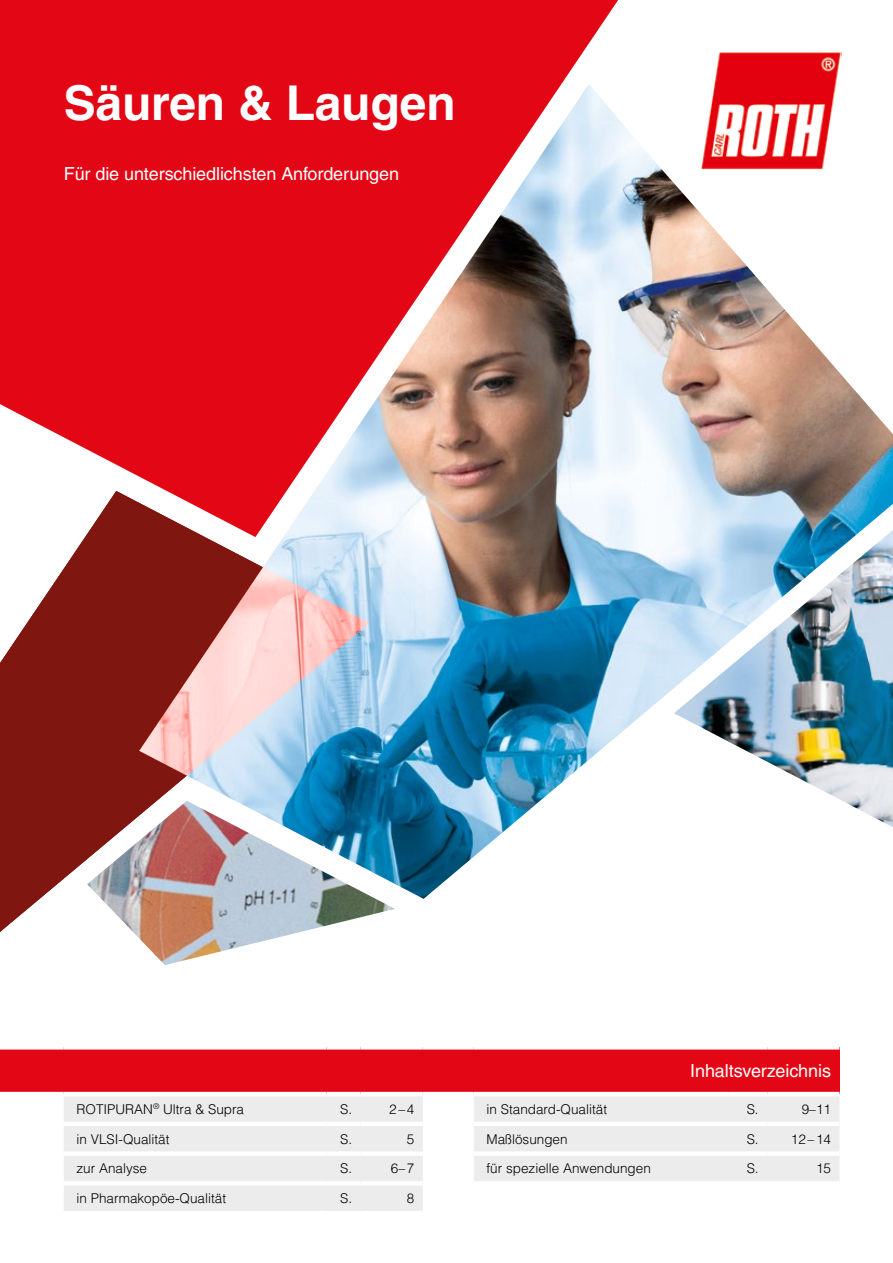
<style>
.page{position:relative;width:893px;height:1263px;background:#fff}
.page>*{position:absolute;margin:0;border:0;box-sizing:border-box;transform-origin:0 0}
.Copy_12{font:700 48px "Helvetica LT Pro";letter-spacing:-.005em;color:#fff}
.Copy_12-2{font:18px "Helvetica LT Pro";letter-spacing:-.005em;color:#fff}
.Copy_12-3{font:300 13.5px "Helvetica LT Pro";color:#000}
</style>
<div class="page">
<img style="left:714px;top:52px;width:128px;height:32px">
<svg style="left:0;top:0;width:618px;height:477px;background:#e41825"></svg>
<img style="left:139px;top:84px;width:754px;height:815px">
<img style="left:674px;top:530px;width:219px;height:297px">
<img style="left:369px;top:801px;width:26px;height:115px">
<svg style="left:0;top:491px;width:369px;height:474px"></svg>
<div style="left:0;top:1047px;width:839px;height:47px;background:#e30715"></div>
<svg style="left:64px;top:1096px;width:775px;height:115px;fill:#ececed"></svg>
<hr style="left:474px;top:1092px;width:255px;height:4px;background:#fff">
<hr style="left:729px;top:1092px;width:38px;height:4px;background:#fff">
<hr style="left:767px;top:1092px;width:72px;height:4px;background:#fff">
<div style="left:64px;top:1121px;width:263px;height:5px;background:#fff"></div>
<div style="left:327px;top:1121px;width:34px;height:5px;background:#fff"></div>
<div style="left:361px;top:1121px;width:62px;height:5px;background:#fff"></div>
<div style="left:423px;top:1121px;width:51px;height:5px;background:#fff"></div>
<div style="left:474px;top:1121px;width:255px;height:5px;background:#fff"></div>
<div style="left:729px;top:1121px;width:38px;height:5px;background:#fff"></div>
<div style="left:767px;top:1121px;width:72px;height:5px;background:#fff"></div>
<div style="left:64px;top:1151px;width:263px;height:5px;background:#fff"></div>
<div style="left:327px;top:1151px;width:34px;height:5px;background:#fff"></div>
<div style="left:361px;top:1151px;width:62px;height:5px;background:#fff"></div>
<div style="left:423px;top:1151px;width:51px;height:5px;background:#fff"></div>
<div style="left:474px;top:1151px;width:255px;height:5px;background:#fff"></div>
<div style="left:729px;top:1151px;width:38px;height:5px;background:#fff"></div>
<div style="left:767px;top:1151px;width:72px;height:5px;background:#fff"></div>
<hr style="left:64px;top:1181px;width:263px;height:4px;background:#fff">
<hr style="left:327px;top:1181px;width:34px;height:4px;background:#fff">
<hr style="left:361px;top:1181px;width:62px;height:4px;background:#fff">
<hr style="left:423px;top:1181px;width:51px;height:4px;background:#fff">
<hr style="left:474px;top:1181px;width:255px;height:4px;background:#fff">
<hr style="left:729px;top:1181px;width:38px;height:4px;background:#fff">
<hr style="left:767px;top:1181px;width:72px;height:4px;background:#fff">
<hr style="left:0;top:1045px;width:64px;height:4px;background:#fff">
<hr style="left:64px;top:1045px;width:263px;height:4px;background:#fff">
<hr style="left:327px;top:1045px;width:34px;height:4px;background:#fff">
<hr style="left:361px;top:1045px;width:62px;height:4px;background:#fff">
<hr style="left:423px;top:1045px;width:51px;height:4px;background:#fff">
<hr style="left:474px;top:1045px;width:255px;height:4px;background:#fff">
<hr style="left:729px;top:1045px;width:38px;height:4px;background:#fff">
<hr style="left:767px;top:1045px;width:72px;height:4px;background:#fff">
<hr style="left:0;top:1092px;width:64px;height:4px;background:#fff">
<hr style="left:64px;top:1092px;width:263px;height:4px;background:#fff">
<hr style="left:327px;top:1092px;width:34px;height:4px;background:#fff">
<hr style="left:361px;top:1092px;width:62px;height:4px;background:#fff">
<hr style="left:423px;top:1092px;width:51px;height:4px;background:#fff">
<p class="Copy_12" style="left:64px;top:73px;width:393px">Säuren &amp; Laugen</p>
<p class="Copy_12-2" style="left:64px;top:163px;width:337px">Für die unterschiedlichsten Anforderungen</p>
<p class="Copy_12-2" style="left:690px;top:1060px;width:142px">Inhaltsverzeichnis</p>
<p class="Copy_12-3" style="left:77px;top:1100px;width:169px">ROTIPURAN<sup>®</sup> Ultra &amp; Supra</p>
<p class="Copy_12-3" style="left:340px;top:1100px;width:14px">S.</p>
<p class="Copy_12-3" style="left:389px;top:1100px;width:27px">2–4</p>
<p class="Copy_12-3" style="left:487px;top:1100px;width:122px">in Standard-Qualität</p>
<p class="Copy_12-3" style="left:747px;top:1100px;width:14px">S.</p>
<p class="Copy_12-3" style="left:802px;top:1100px;width:31px">9–11</p>
<p class="Copy_12-3" style="left:77px;top:1130px;width:95px">in VLSI-Qualität</p>
<p class="Copy_12-3" style="left:340px;top:1130px;width:14px">S.</p>
<p class="Copy_12-3" style="left:407px;top:1130px;width:9px">5</p>
<p class="Copy_12-3" style="left:487px;top:1130px;width:83px">Maßlösungen</p>
<p class="Copy_12-3" style="left:747px;top:1130px;width:14px">S.</p>
<p class="Copy_12-3" style="left:791px;top:1130px;width:42px">12–14</p>
<p class="Copy_12-3" style="left:77px;top:1160px;width:72px">zur Analyse</p>
<p class="Copy_12-3" style="left:340px;top:1160px;width:14px">S.</p>
<p class="Copy_12-3" style="left:391px;top:1160px;width:25px">6–7</p>
<p class="Copy_12-3" style="left:487px;top:1160px;width:166px">für spezielle Anwendungen</p>
<p class="Copy_12-3" style="left:747px;top:1160px;width:14px">S.</p>
<p class="Copy_12-3" style="left:816px;top:1160px;width:17px">15</p>
<p class="Copy_12-3" style="left:77px;top:1190px;width:151px">in Pharmakopöe-Qualität</p>
<p class="Copy_12-3" style="left:340px;top:1190px;width:14px">S.</p>
<p class="Copy_12-3" style="left:407px;top:1190px;width:9px">8</p>
</div>
